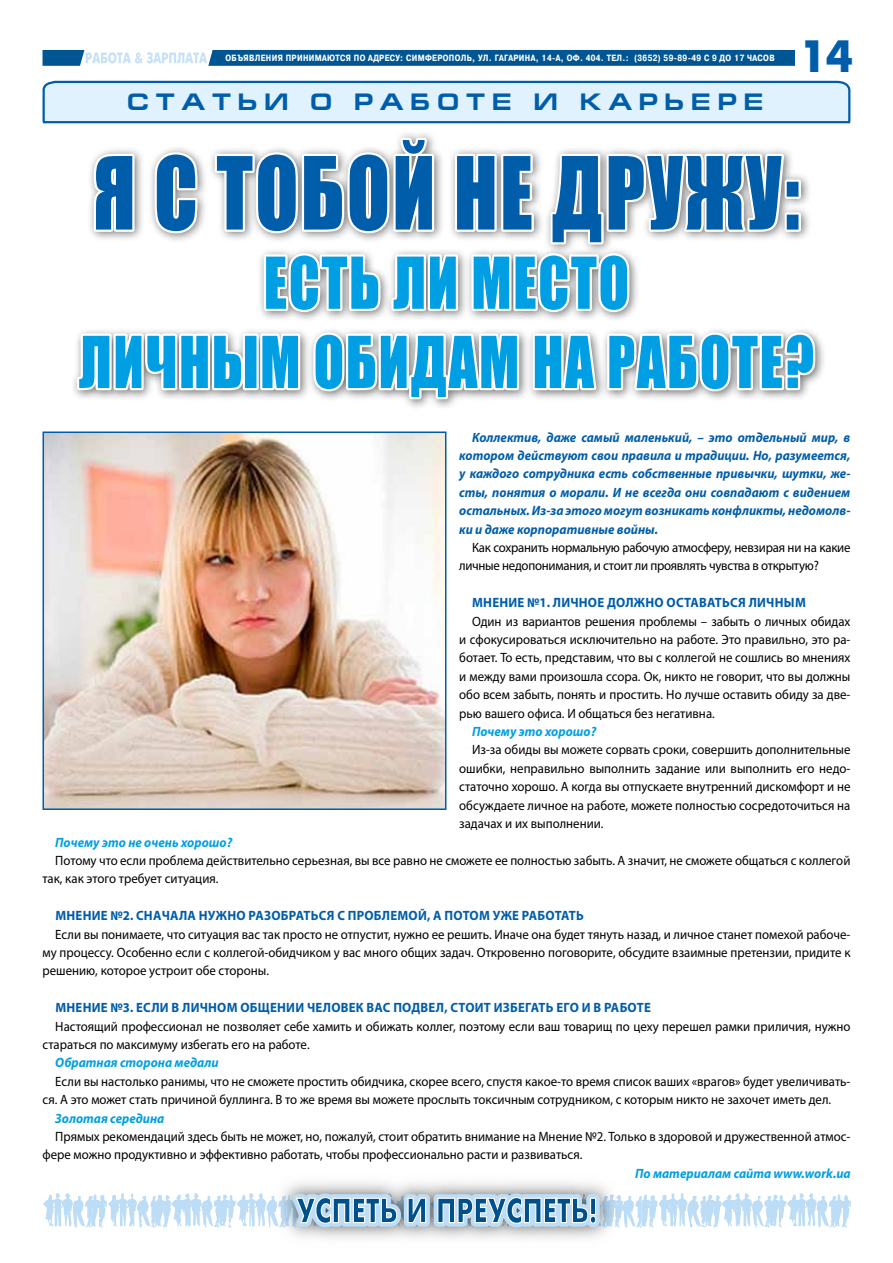
<style>
.page{position:relative;width:893px;height:1263px;background:#fff}
.page>*{position:absolute;margin:0;border:0;box-sizing:border-box;transform-origin:0 0}
.t1{font:93px "Impact";letter-spacing:.03em;color:#005da9;scale:.85 1}
.t2{font:66px/79.2px "Impact";letter-spacing:.03em;color:#009fe3;text-align:center;scale:.85 1}
.t3{font:45px "Futuris Extra CTT";color:#005da9}
.t4{font:700 24px "Europe Ext";letter-spacing:.28em;color:#005da9}
.t5{font:13.5px/18.5px "Myriad Pro";color:#000;scale:.95 1}
.t6{font:italic 700 13.5px/18.5px "Myriad Pro";color:#005da9;text-align:justify;scale:.95 1}
.t7{font:13.5px/18.5px "Myriad Pro";letter-spacing:-.02em;color:#000;scale:.95 1}
.t8{font:italic 700 13.5px "Myriad Pro";color:#009fe3;scale:.95 1}
.t9{font:700 13.5px "Myriad Pro";letter-spacing:.025em;color:#005da9;scale:.95 1}
.t10{font:700 13.5px "Myriad Pro";letter-spacing:.05em;color:#005da9;scale:.95 1}
.t11{font:700 13.5px "Myriad Pro";letter-spacing:.07em;color:#005da9;scale:.95 1}
.t12{font:700 9px "Pragmatica Cond C";letter-spacing:.04em;color:#fff}
</style>
<div class="page">
<svg style="left:43px;top:1193px;width:808px;height:34px"></svg>
<svg style="left:43px;top:50px;width:751px;height:16px;background:#2a72a5"></svg>
<svg style="left:42px;top:80px;width:809px;height:44px;background:#c8e2f4"></svg>
<svg style="left:75px;top:136px;width:743px;height:265px"></svg>
<img style="left:46px;top:434px;width:397px;height:373px">
<div style="left:43px;top:431px;width:403px;height:379px;border:2px solid #005da9"></div>
<p class="t12" style="left:225px;top:53px;width:551px">объявления принимаются по адресу: симферополь, ул. гагарина, 14-а, оф. 404. тел.: (3652) 59-89-49 с 9 до 17 часов</p>
<h3 class="t3" style="left:799px;top:31px;width:55px">14</h3>
<h3 class="t4" style="left:127px;top:89px;width:638px">Статьи о работе и карьере</h3>
<h1 class="t1" style="left:93px;top:121px;width:833px">Я с тобой не дружу:</h1>
<h2 class="t2" style="left:79px;top:242px;width:866px">есть ли место<br>личным обидам на работе?</h2>
<p class="t6" style="left:459px;top:427px;width:413px;text-indent:13px">Коллектив, даже самый маленький, – это отдельный мир, в котором действуют свои правила и традиции. Но, разумеется, у каждого сотрудника есть собственные привычки, шутки, же&shy;сты, понятия о морали. И не всегда они совпадают с видением остальных. Из-за этого могут возникать конфликты, недомолв&shy;ки и даже корпоративные войны.</p>
<p class="t7" style="left:459px;top:538px;width:413px;text-indent:13px">Как сохранить нормальную рабочую атмосферу, невзирая ни на какие личные недопонимания, и стоит ли проявлять чувства в открытую?</p>
<p class="t11" style="left:472px;top:594px;width:351px">Мнение №1. Личное должно оставаться личным</p>
<p class="t5" style="left:459px;top:612px;width:413px;text-align:justify;text-indent:13px">Один из вариантов решения проблемы – забыть о личных обидах и сфокусироваться исключительно на работе. Это правильно, это ра&shy;ботает. То есть, представим, что вы с коллегой не сошлись во мнениях и между вами произошла ссора. Ок, никто не говорит, что вы должны обо всем забыть, понять и простить. Но лучше оставить обиду за две&shy;рью вашего офиса. И общаться без негативна.</p>
<p class="t8" style="left:472px;top:723px;width:132px">Почему это хорошо?</p>
<p class="t5" style="left:459px;top:740px;width:413px;text-align:justify;text-indent:13px">Из-за обиды вы можете сорвать сроки, совершить дополнительные ошибки, неправильно выполнить задание или выполнить его недо&shy;статочно хорошо. А когда вы отпускаете внутренний дискомфорт и не обсуждаете личное на работе, можете полностью сосредоточиться на задачах и их выполнении.</p>
<p class="t8" style="left:55px;top:833px;width:188px">Почему это не очень хорошо?</p>
<p class="t5" style="left:43px;top:851px;width:852px;text-indent:13px">Потому что если проблема действительно серьезная, вы все равно не сможете ее полностью забыть. А значит, не сможете общаться с коллегой так, как этого требует ситуация.</p>
<p class="t10" style="left:55px;top:907px;width:558px">Мнение №2. Сначала нужно разобраться с проблемой, а потом уже работать</p>
<p class="t5" style="left:43px;top:924px;width:852px;text-align:justify;text-indent:13px">Если вы понимаете, что ситуация вас так просто не отпустит, нужно ее решить. Иначе она будет тянуть назад, и личное станет помехой рабоче&shy;му процессу. Особенно если с коллегой-обидчиком у вас много общих задач. Откровенно поговорите, обсудите взаимные претензии, придите к решению, которое устроит обе стороны.</p>
<p class="t9" style="left:55px;top:999px;width:628px">Мнение №3. Если в личном общении человек вас подвел, стоит избегать его и в работе</p>
<p class="t5" style="left:43px;top:1016px;width:852px;text-indent:13px">Настоящий профессионал не позволяет себе хамить и обижать коллег, поэтому если ваш товарищ по цеху перешел рамки приличия, нужно стараться по максимуму избегать его на работе.</p>
<p class="t8" style="left:55px;top:1054px;width:173px">Обратная сторона медали</p>
<p class="t5" style="left:43px;top:1072px;width:852px;text-indent:13px">Если вы настолько ранимы, что не сможете простить обидчика, скорее всего, спустя какое-то время список ваших «врагов» будет увеличивать&shy;ся. А это может стать причиной буллинга. В то же время вы можете прослыть токсичным сотрудником, с которым никто не захочет иметь дел.</p>
<p class="t8" style="left:55px;top:1109px;width:116px">Золотая середина</p>
<p class="t5" style="left:43px;top:1127px;width:852px;text-indent:13px">Прямых рекомендаций здесь быть не может, но, пожалуй, стоит обратить внимание на Мнение №2. Только в здоровой и дружественной атмос&shy;фере можно продуктивно и эффективно работать, чтобы профессионально расти и развиваться.</p>
<p class="t8" style="left:635px;top:1164px;width:228px">По материалам сайта www.work.ua</p>
</div>
